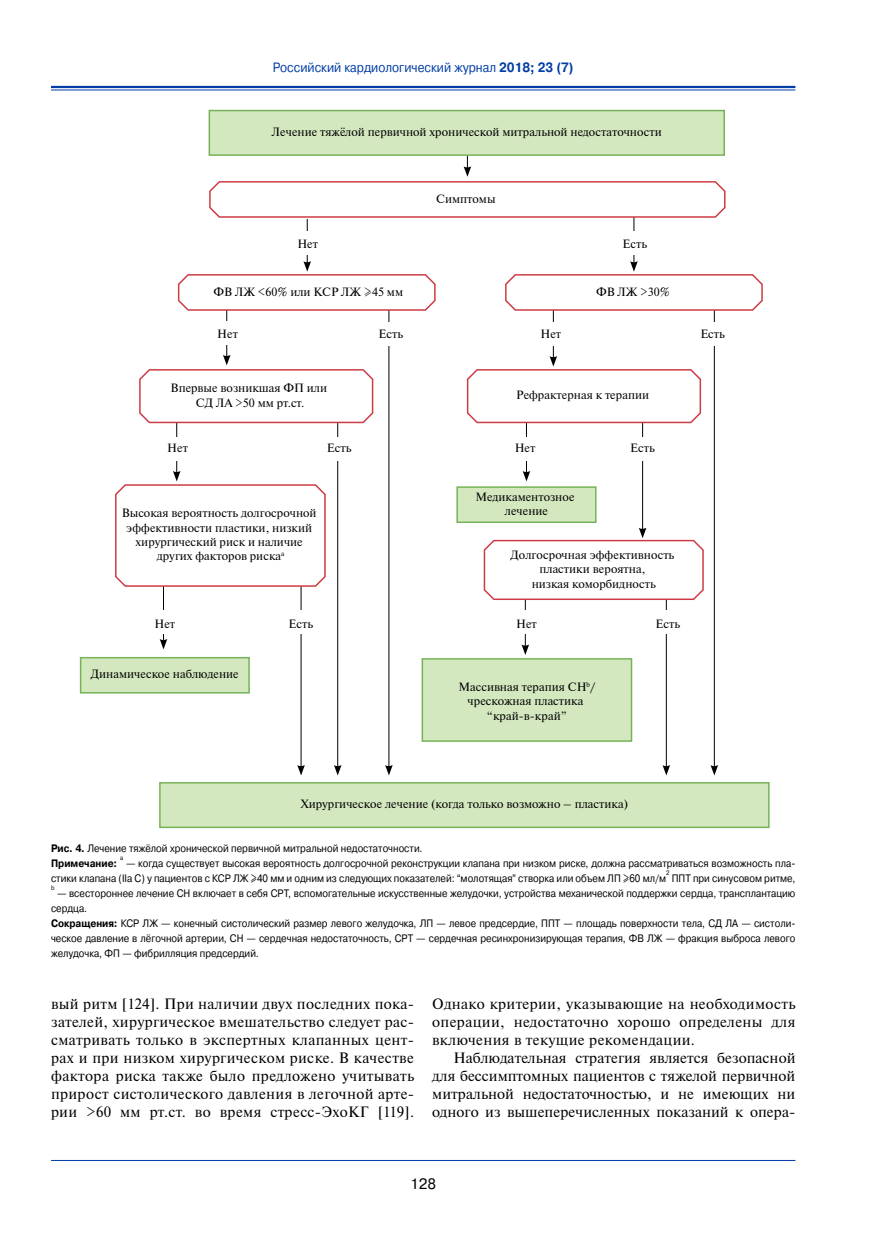
<style>
.page{position:relative;width:872px;height:1234px;background:#fff}
.page>*{position:absolute;margin:0;border:0;box-sizing:border-box;transform-origin:0 0}
.t1{font:15px/18px "Newton";letter-spacing:.02em;color:#000;text-align:justify}
.t2{font:15px "Pragmatica";color:#000}
.t3{font:13.5px "Pragmatica";color:#003da6;scale:.89 1}
.t4{font:12px/14.4px "Newton";color:#000;text-align:center}
.t5{font:10.8px/15px "Pragmatica";color:#000;scale:.89 1}
.t6{font:6.45px "Pragmatica";color:#000;scale:.89 1}
.s1{font-weight:700}
</style>
<div class="page">
<svg style="left:51px;top:88px;width:744px;height:2px"></svg>
<hr style="left:51px;top:86px;width:744px;height:2px;background:#003da6">
<hr style="left:51px;top:90px;width:744px;height:1px;background:#003da6">
<hr style="left:51px;top:1159px;width:744px;height:1px;background:#003da6">
<hr style="left:307px;top:219px;width:1px;height:45px;background:#000">
<hr style="left:226px;top:309px;width:1px;height:48px;background:#000">
<hr style="left:163px;top:579px;width:1px;height:61px;background:#000">
<svg style="left:160px;top:639px;width:7px;height:10px"></svg>
<hr style="left:176px;top:413px;width:1px;height:60px;background:#000">
<hr style="left:525px;top:598px;width:1px;height:49px;background:#000">
<svg style="left:521px;top:644px;width:8px;height:10px"></svg>
<hr style="left:553px;top:310px;width:1px;height:48px;background:#000">
<hr style="left:526px;top:413px;width:1px;height:60px;background:#000">
<svg style="left:522px;top:471px;width:8px;height:10px"></svg>
<hr style="left:633px;top:216px;width:1px;height:48px;background:#000">
<hr style="left:388px;top:310px;width:1px;height:457px;background:#000">
<hr style="left:301px;top:586px;width:1px;height:181px;background:#000">
<hr style="left:337px;top:413px;width:1px;height:354px;background:#000">
<hr style="left:666px;top:598px;width:1px;height:169px;background:#000">
<hr style="left:714px;top:310px;width:1px;height:457px;background:#000">
<hr style="left:642px;top:413px;width:1px;height:117px;background:#000">
<div style="left:282px;top:231px;width:50px;height:23px;background:#fff"></div>
<div style="left:202px;top:321px;width:50px;height:24px;background:#fff"></div>
<div style="left:139px;top:610px;width:50px;height:24px;background:#fff"></div>
<div style="left:152px;top:437px;width:50px;height:24px;background:#fff"></div>
<div style="left:500px;top:610px;width:51px;height:24px;background:#fff"></div>
<div style="left:528px;top:322px;width:51px;height:24px;background:#fff"></div>
<div style="left:501px;top:437px;width:51px;height:24px;background:#fff"></div>
<div style="left:608px;top:231px;width:51px;height:23px;background:#fff"></div>
<div style="left:364px;top:322px;width:50px;height:24px;background:#fff"></div>
<div style="left:276px;top:610px;width:51px;height:24px;background:#fff"></div>
<div style="left:312px;top:436px;width:51px;height:24px;background:#fff"></div>
<div style="left:641px;top:610px;width:50px;height:24px;background:#fff"></div>
<div style="left:689px;top:322px;width:51px;height:24px;background:#fff"></div>
<div style="left:618px;top:437px;width:50px;height:24px;background:#fff"></div>
<div style="left:209px;top:110px;width:515px;height:45px;background:#d3e8bf"></div>
<div style="left:209px;top:110px;width:516px;height:46px;border:2px solid #76b358"></div>
<div style="left:456px;top:486px;width:140px;height:37px;background:#d3e8bf;border:2px solid #76b358"></div>
<svg style="left:80px;top:656px;width:689px;height:172px"></svg>
<svg style="left:208px;top:154px;width:518px;height:64px"></svg>
<svg style="left:177px;top:261px;width:259px;height:50px"></svg>
<svg style="left:139px;top:355px;width:235px;height:69px"></svg>
<svg style="left:115px;top:471px;width:211px;height:116px"></svg>
<svg style="left:483px;top:527px;width:221px;height:73px"></svg>
<svg style="left:466px;top:356px;width:236px;height:68px"></svg>
<svg style="left:505px;top:261px;width:258px;height:50px"></svg>
<p class="t3" style="left:273px;top:57px;width:340px">Российский кардиологический журнал <span class="s1">2018; 23 (7)</span></p>
<p class="t4" style="left:272px;top:125px;width:391px">Лечение тяжёлой первичной хронической митральной недостаточности</p>
<p class="t4" style="left:297px;top:236px;width:22px">Нет</p>
<p class="t4" style="left:214px;top:284px;width:191px">ФВ ЛЖ &lt;60% или КСР ЛЖ ≥45 мм</p>
<p class="t4" style="left:217px;top:327px;width:22px">Нет</p>
<p class="t4" style="left:171px;top:381px;width:158px">Впервые возникшая ФП или<br>СД ЛА &gt;50 мм рт.ст.</p>
<p class="t4" style="left:167px;top:440px;width:22px">Нет</p>
<p class="t4" style="left:327px;top:440px;width:26px">Есть</p>
<p class="t4" style="left:122px;top:506px;width:196px">Высокая вероятность долгосрочной эффективности пластики, низкий хирургический риск и наличие других факторов риска<sup>а</sup></p>
<p class="t4" style="left:378px;top:327px;width:26px">Есть</p>
<p class="t4" style="left:436px;top:191px;width:61px">Симптомы</p>
<p class="t4" style="left:540px;top:327px;width:22px">Нет</p>
<p class="t4" style="left:622px;top:236px;width:26px">Есть</p>
<p class="t4" style="left:596px;top:284px;width:75px">ФВ ЛЖ &gt;30%</p>
<p class="t4" style="left:516px;top:388px;width:134px">Рефрактерная к терапии</p>
<p class="t4" style="left:515px;top:440px;width:22px">Нет</p>
<p class="t4" style="left:630px;top:440px;width:26px">Есть</p>
<p class="t4" style="left:475px;top:489px;width:101px">Медикаментозное лечение</p>
<p class="t4" style="left:510px;top:547px;width:165px">Долгосрочная эффективность пластики вероятна,<br>низкая коморбидность</p>
<p class="t4" style="left:154px;top:617px;width:22px">Нет</p>
<p class="t4" style="left:91px;top:667px;width:149px">Динамическое наблюдение</p>
<p class="t4" style="left:288px;top:617px;width:26px">Есть</p>
<p class="t4" style="left:655px;top:617px;width:26px">Есть</p>
<p class="t4" style="left:516px;top:617px;width:22px">Нет</p>
<p class="t4" style="left:458px;top:679px;width:138px">Массивная терапия СН<sup>b</sup>/ чрескожная пластика “край-в-край”</p>
<p class="t4" style="left:700px;top:327px;width:26px">Есть</p>
<p class="t4" style="left:301px;top:796px;width:329px">Хирургическое лечение (когда только возможно – пластика)</p>
<p class="t5" style="left:51px;top:840px;width:419px"><span class="s1">Рис. 4.</span> Лечение тяжёлой хронической первичной митральной недостаточности.<br><span class="s1">Примечание:</span></p>
<p class="t6" style="left:120px;top:853px;width:5px">а</p>
<p class="t5" style="left:51px;top:855px;width:838px;text-indent:75px">— когда существует высокая вероятность долгосрочной реконструкции клапана при низком риске, должна рассматриваться возможность пла&shy;стики клапана (IIa C) у пациентов с КСР ЛЖ ≥40 мм и одним из следующих показателей: “молотящая” створка или объем ЛП ≥60 мл/м</p>
<p class="t6" style="left:666px;top:868px;width:5px">2</p>
<p class="t5" style="left:671px;top:870px;width:140px">ППТ при синусовом ритме,</p>
<p class="t6" style="left:51px;top:883px;width:5px">b</p>
<p class="t5" style="left:51px;top:885px;width:838px;text-indent:6px">— всестороннее лечение СН включает в себя СРТ, вспомогательные искусственные желудочки, устройства механической поддержки сердца, трансплантацию сердца.<br><span class="s1">Сокращения:</span> КСР ЛЖ — конечный систолический размер левого желудочка, ЛП — левое предсердие, ППТ — площадь поверхности тела, СД ЛА — систоли&shy;ческое давление в лёгочной артерии, СН — сердечная недостаточность, СРТ — сердечная ресинхронизирующая терапия, ФВ ЛЖ — фракция выброса левого желудочка, ФП — фибрилляция предсердий.</p>
<p class="t1" style="left:51px;top:994px;width:365px">вый ритм [124]. При наличии двух последних пока&shy;зателей, хирургическое вмешательство следует рас&shy;сматривать только в экспертных клапанных цент&shy;рах и при низком хирургическом риске. В качестве фактора риска также было предложено учитывать прирост систолического давления в легочной арте&shy;рии &gt;60 мм рт.ст. во время стресс-ЭхоКГ [119].</p>
<h1 class="t1" style="left:432px;top:994px;width:365px">Однако критерии, указывающие на необходимость операции, недостаточно хорошо определены для включения в текущие рекомендации.</h1>
<h1 class="t1" style="left:432px;top:1048px;width:365px;text-indent:21px">Наблюдательная стратегия является безопасной для бессимптомных пациентов с тяжелой первичной митральной недостаточностью, и не имеющих ни одного из вышеперечисленных показаний к опера-</h1>
<h1 class="t2" style="left:410px;top:1172px;width:28px">128</h1>
</div>
